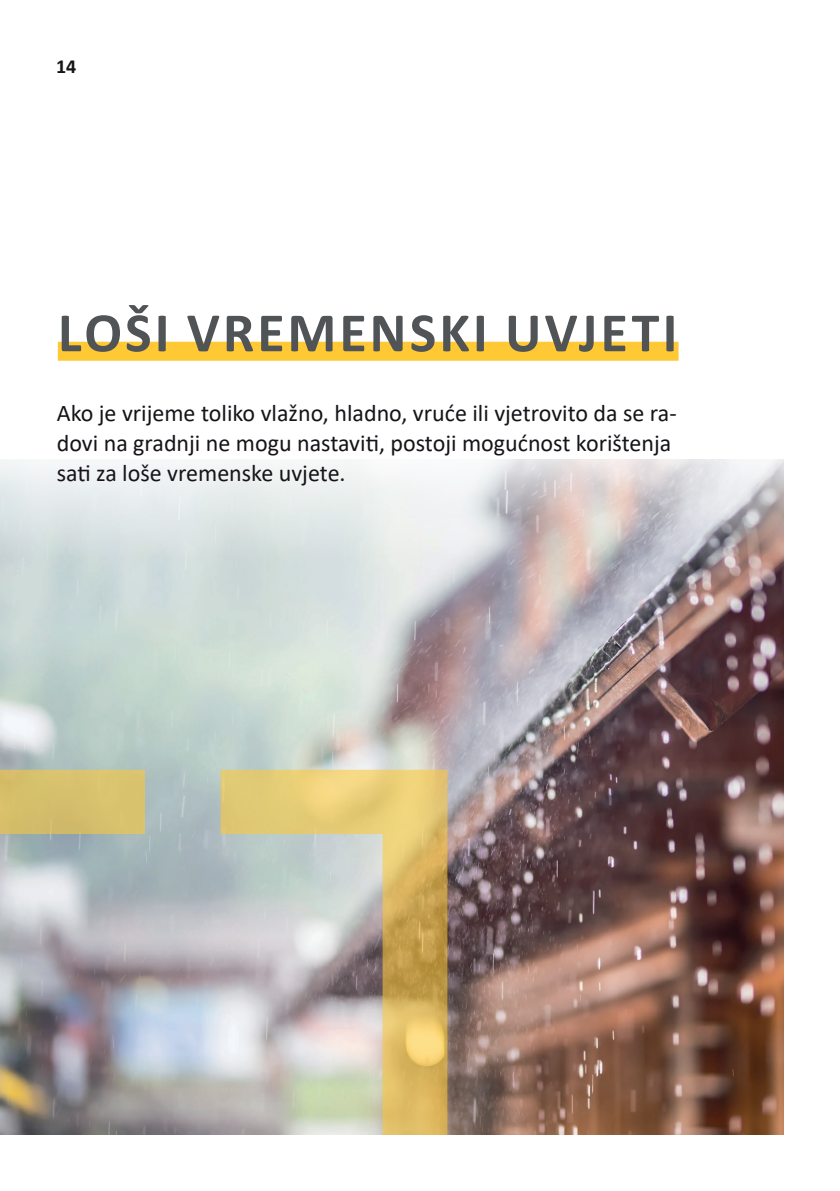
<style>
.page{position:relative;width:840px;height:1191px;background:#fff}
.page>*{position:absolute;margin:0;border:0;box-sizing:border-box;transform-origin:0 0}
.t1{font:700 56px "Calibri";letter-spacing:.055em;color:#505457}
.t2{font:24px/30px "Calibri";color:#171419}
.t3{font:700 20px "Calibri";color:#171419}
</style>
<div class="page">
<img style="left:0;top:459px;width:782px;height:675px">
<div style="left:58px;top:342px;width:620px;height:19px;background:#fec935"></div>
<svg style="left:220px;top:769px;width:227px;height:365px"></svg>
<svg style="left:0;top:769px;width:145px;height:365px"></svg>
<p class="t3" style="left:56px;top:52px;width:22px">14</p>
<h1 class="t1" style="left:58px;top:293px;width:620px">LOŠI VREMENSKI UVJETI</h1>
<p class="t2" style="left:57px;top:397px;width:621px">Ako je vrijeme toliko vlažno, hladno, vruće ili vjetrovito da se ra&shy;dovi na gradnji ne mogu nastaviti, postoji mogućnost korištenja sati za loše vremenske uvjete.</p>
</div>
